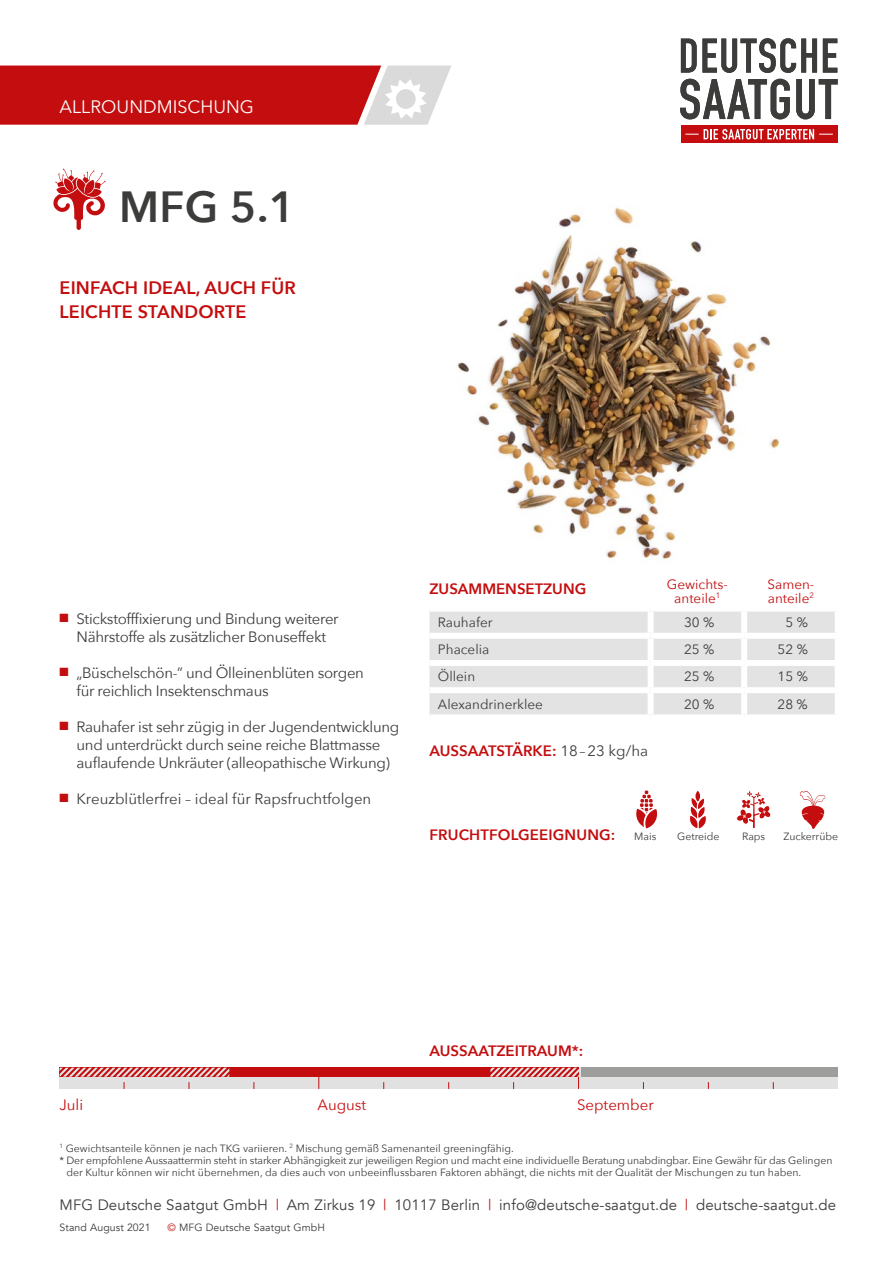
<style>
.page{position:relative;width:893px;height:1263px;background:#fff}
.page>*{position:absolute;margin:0;border:0;box-sizing:border-box;transform-origin:0 0}
.t1{font:600 43.5px "Avenir Next";color:#3c3c3b}
.t2{font:600 18px/24px "Avenir Next";letter-spacing:.01em;color:#c40d0e}
.t3{font:18px "Avenir Next";color:#fff}
.t4{font:15px/18px "Avenir Next";letter-spacing:-.02em;color:#3c3c3b;text-align:center}
.t5{font:15px "Avenir";letter-spacing:.01em;color:#3c3c3b}
.t6{font:600 15px "Avenir Next";color:#c40d0e}
.t7{font:15px "Avenir Next";color:#3c3c3b}
.t8{font:15px "Avenir Next";color:#c40d0e}
.t9{font:13.5px "Avenir Next";color:#3c3c3b}
.t10{font:13.5px/13.5px "Avenir Next";color:#c40d0e;text-align:center}
.t11{font:10.5px "Avenir Next";color:#3c3c3b}
.t12{font:10.5px "Avenir";letter-spacing:.01em;color:#3c3c3b}
.s1{color:#c40d0e}
.s2{font-weight:400;color:#3c3c3b}
.s3{font-weight:400;font-size:10.5px;color:#3c3c3b}
</style>
<div class="page">
<img style="left:457px;top:207px;width:323px;height:353px">
<svg style="left:681px;top:38px;width:136px;height:35px"></svg>
<svg style="left:823px;top:39px;width:14px;height:34px"></svg>
<svg style="left:680px;top:79px;width:110px;height:40px"></svg>
<svg style="left:796px;top:79px;width:42px;height:40px"></svg>
<div style="left:681px;top:125px;width:156px;height:18px;background:#c40d0e"></div>
<svg style="left:685px;top:129px;width:148px;height:10px"></svg>
<svg style="left:53px;top:169px;width:53px;height:61px"></svg>
<div style="left:429px;top:611px;width:406px;height:103px;background:#e3e3e3"></div>
<div style="left:429px;top:633px;width:222px;height:6px;background:#fff"></div>
<div style="left:651px;top:633px;width:93px;height:6px;background:#fff"></div>
<div style="left:744px;top:633px;width:97px;height:6px;background:#fff"></div>
<div style="left:429px;top:660px;width:222px;height:6px;background:#fff"></div>
<div style="left:651px;top:660px;width:93px;height:6px;background:#fff"></div>
<div style="left:744px;top:660px;width:97px;height:6px;background:#fff"></div>
<div style="left:429px;top:687px;width:222px;height:6px;background:#fff"></div>
<div style="left:651px;top:687px;width:93px;height:6px;background:#fff"></div>
<div style="left:744px;top:687px;width:97px;height:6px;background:#fff"></div>
<div style="left:648px;top:611px;width:6px;height:22px;background:#fff"></div>
<div style="left:741px;top:611px;width:6px;height:22px;background:#fff"></div>
<div style="left:648px;top:639px;width:6px;height:21px;background:#fff"></div>
<div style="left:741px;top:639px;width:6px;height:21px;background:#fff"></div>
<div style="left:648px;top:666px;width:6px;height:21px;background:#fff"></div>
<div style="left:741px;top:666px;width:6px;height:21px;background:#fff"></div>
<div style="left:648px;top:693px;width:6px;height:21px;background:#fff"></div>
<div style="left:741px;top:693px;width:6px;height:21px;background:#fff"></div>
<svg style="left:690px;top:791px;width:17px;height:38px"></svg>
<svg style="left:800px;top:791px;width:26px;height:38px"></svg>
<svg style="left:736px;top:790px;width:35px;height:38px"></svg>
<svg style="left:636px;top:790px;width:22px;height:38px"></svg>
<svg style="left:0;top:66px;width:451px;height:59px"></svg>
<div style="left:60px;top:1068px;width:778px;height:21px;background:#e1e1e1"></div>
<svg style="left:318px;top:1077px;width:1px;height:12px"></svg>
<div style="left:60px;top:1068px;width:519px;height:9px;background:#c40d0e"></div>
<div style="left:581px;top:1068px;width:257px;height:9px;background:#9d9d9c"></div>
<svg style="left:60px;top:1068px;width:169px;height:21px"></svg>
<svg style="left:490px;top:1068px;width:89px;height:21px"></svg>
<h2 class="t3" style="left:60px;top:91px;width:196px">ALLROUNDMISCHUNG</h2>
<h1 class="t1" style="left:119px;top:169px;width:178px">MFG 5.1</h1>
<h2 class="t2" style="left:60px;top:275px;width:238px">EINFACH IDEAL, AUCH FÜR<br>LEICHTE STANDORTE</h2>
<h3 class="t4" style="left:60px;top:609px;width:281px"><span class="s1">■</span> Stickstofffixierung und Bindung weiterer<br>Nährstoffe als zusätzlicher Bonuseffekt</h3>
<h3 class="t4" style="left:77px;top:663px;width:289px;text-align:left;text-indent:-17px"><span class="s1">■</span> „Büschelschön-” und Ölleinenblüten sorgen für reichlich Insektenschmaus</h3>
<h3 class="t4" style="left:60px;top:717px;width:341px"><span class="s1">■</span> Rauhafer ist sehr zügig in der Jugendentwicklung und unterdrückt durch seine reiche Blattmasse auflaufende Unkräuter (alleopathische Wirkung)</h3>
<h3 class="t7" style="left:60px;top:786px;width:313px"><span class="s1">■</span> Kreuzblütlerfrei – ideal für Rapsfruchtfolgen</h3>
<h3 class="t6" style="left:429px;top:575px;width:158px">ZUSAMMENSETZUNG</h3>
<p class="t10" style="left:667px;top:577px;width:62px">Gewichts&shy;anteile<sup>1</sup></p>
<p class="t10" style="left:768px;top:577px;width:48px;text-align:left">Samen&shy;anteile<sup>2</sup></p>
<p class="t9" style="left:438px;top:611px;width:56px">Rauhafer</p>
<p class="t9" style="left:684px;top:611px;width:32px">30 %</p>
<p class="t9" style="left:785px;top:611px;width:24px">5 %</p>
<p class="t9" style="left:438px;top:638px;width:53px">Phacelia</p>
<p class="t9" style="left:684px;top:638px;width:32px">25 %</p>
<p class="t9" style="left:778px;top:638px;width:32px">52 %</p>
<p class="t9" style="left:438px;top:665px;width:39px">Öllein</p>
<p class="t9" style="left:684px;top:665px;width:32px">25 %</p>
<p class="t9" style="left:778px;top:665px;width:32px">15 %</p>
<p class="t9" style="left:438px;top:692px;width:107px">Alexandrinerklee</p>
<p class="t9" style="left:684px;top:692px;width:32px">20 %</p>
<p class="t9" style="left:778px;top:692px;width:32px">28 %</p>
<h3 class="t6" style="left:429px;top:737px;width:220px">AUSSAATSTÄRKE: <span class="s2">18–23 kg/ha</span></h3>
<h3 class="t6" style="left:429px;top:821px;width:228px">FRUCHTFOLGEEIGNUNG: <span class="s3">Mais</span></h3>
<p class="t11" style="left:677px;top:827px;width:44px">Getreide</p>
<p class="t11" style="left:742px;top:827px;width:25px">Raps</p>
<p class="t11" style="left:783px;top:827px;width:56px">Zuckerrübe</p>
<h3 class="t6" style="left:429px;top:1037px;width:155px">AUSSAATZEITRAUM*:</h3>
<h3 class="t8" style="left:59px;top:1092px;width:25px">Juli</h3>
<h3 class="t8" style="left:317px;top:1092px;width:50px">August</h3>
<h3 class="t8" style="left:577px;top:1092px;width:78px">September</h3>
<p class="t11" style="left:60px;top:1139px;width:456px"><sup>1</sup> Gewichtsanteile können je nach TKG variieren. <sup>2</sup> Mischung gemäß Samenanteil greeningfähig.</p>
<p class="t11" style="left:60px;top:1151px;width:774px">* Der empfohlene Aussaattermin steht in starker Abhängigkeit zur jeweiligen Region und macht eine individuelle Beratung unabdingbar. Eine Gewähr für das Gelingen</p>
<p class="t11" style="left:66px;top:1163px;width:736px">der Kultur können wir nicht übernehmen, da dies auch von unbeeinflussbaren Faktoren abhängt, die nichts mit der Qualität der Mischungen zu tun haben.</p>
<h3 class="t5" style="left:60px;top:1196px;width:778px">MFG Deutsche Saatgut GmbH <span class="s1">|</span> Am Zirkus 19 <span class="s1">|</span> 10117 Berlin <span class="s1">|</span> info@deutsche-saatgut.de <span class="s1">|</span> deutsche-saatgut.de</h3>
<p class="t12" style="left:60px;top:1221px;width:93px">Stand August 2021</p>
<p class="t12" style="left:168px;top:1221px;width:159px"><span class="s1">©</span> MFG Deutsche Saatgut GmbH</p>
</div>
